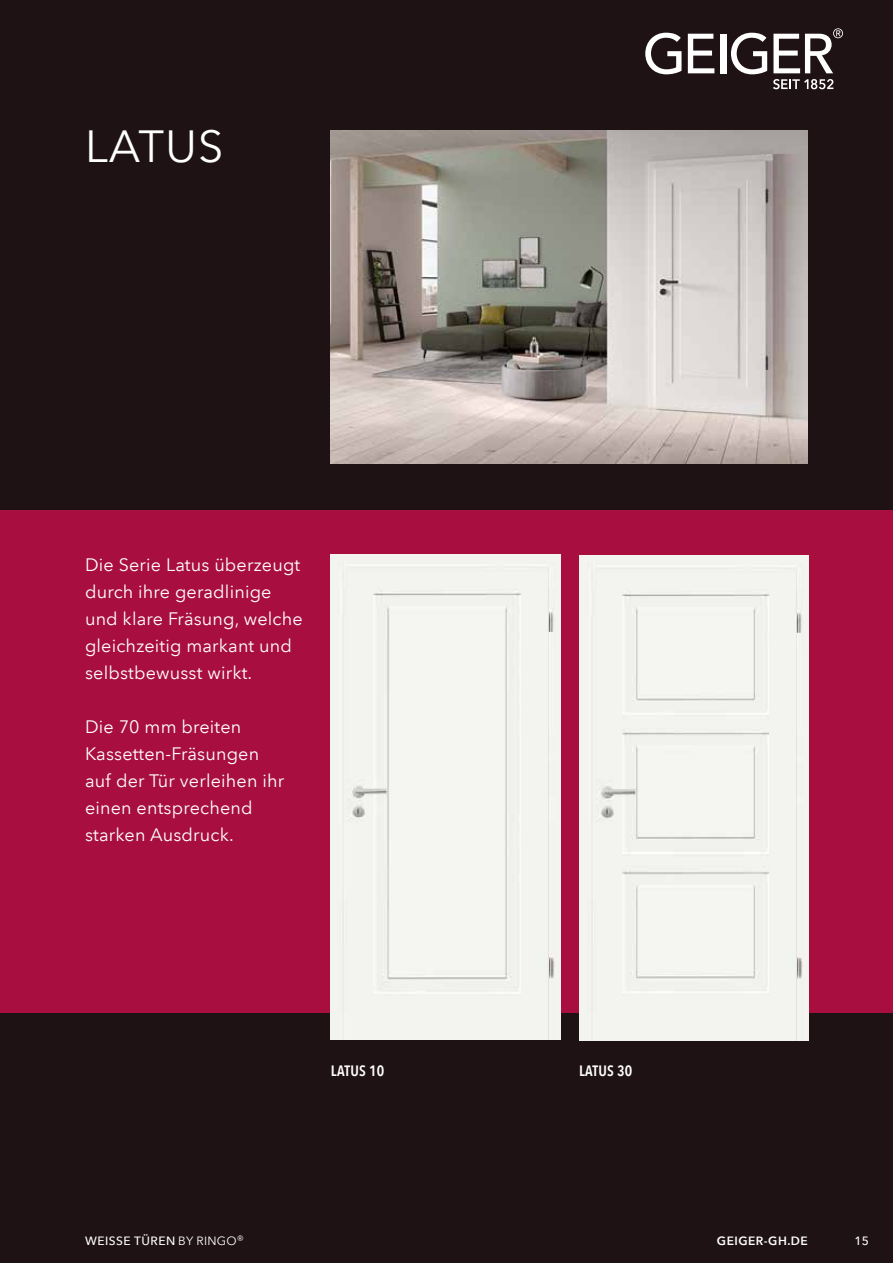
<style>
.page{position:relative;width:893px;height:1263px;background:#1f1214}
.page>*{position:absolute;margin:0;border:0;box-sizing:border-box;transform-origin:0 0}
.t1{font:45px "Avenir Next LT Pro";letter-spacing:.02em;color:#fff}
.t2{font:18px/27px "Avenir Next LT Pro";letter-spacing:.01em;color:#fff}
.t3{font:600 condensed 15px "Avenir Next LT Pro";letter-spacing:.01em;color:#fff}
.t4{font:500 12px "Avenir Next LT Pro";letter-spacing:.04em;color:#fff}
.t5{font:600 12px "Avenir Next LT Pro";letter-spacing:.04em;color:#fff}
.s1{font-weight:400}
</style>
<div class="page">
<svg style="left:773px;top:79px;width:60px;height:10px"></svg>
<svg style="left:645px;top:33px;width:36px;height:41px"></svg>
<svg style="left:688px;top:34px;width:26px;height:39px"></svg>
<div style="left:720px;top:34px;width:6px;height:39px;background:#fff"></div>
<svg style="left:731px;top:33px;width:36px;height:41px"></svg>
<svg style="left:773px;top:28px;width:70px;height:45px"></svg>
<div style="left:0;top:510px;width:893px;height:502px;background:#a90e41"></div>
<div style="left:331px;top:555px;width:229px;height:485px;background:#f3f4ef"></div>
<div style="left:579px;top:555px;width:229px;height:485px;background:#f3f4ef"></div>
<img style="left:331px;top:130px;width:477px;height:333px">
<h1 class="t1" style="left:85px;top:119px;width:140px">LATUS</h1>
<p class="t2" style="left:85px;top:551px;width:219px">Die Serie Latus überzeugt durch ihre geradlinige und klare Fräsung, welche gleichzeitig markant und selbstbewusst wirkt.</p>
<p class="t2" style="left:85px;top:713px;width:201px">Die 70 mm breiten<br>Kassetten-Fräsungen auf der Tür verleihen ihr einen entsprechend starken Ausdruck.</p>
<p class="t3" style="left:331px;top:1062px;width:55px">LATUS 10</p>
<p class="t3" style="left:579px;top:1062px;width:55px">LATUS 30</p>
<p class="t4" style="left:85px;top:1234px;width:160px">WEISSE TÜREN <span class="s1">BY RINGO®</span></p>
<p class="t5" style="left:717px;top:1234px;width:92px">GEIGER-GH.DE</p>
<p class="t4" style="left:855px;top:1234px;width:16px">15</p>
</div>
